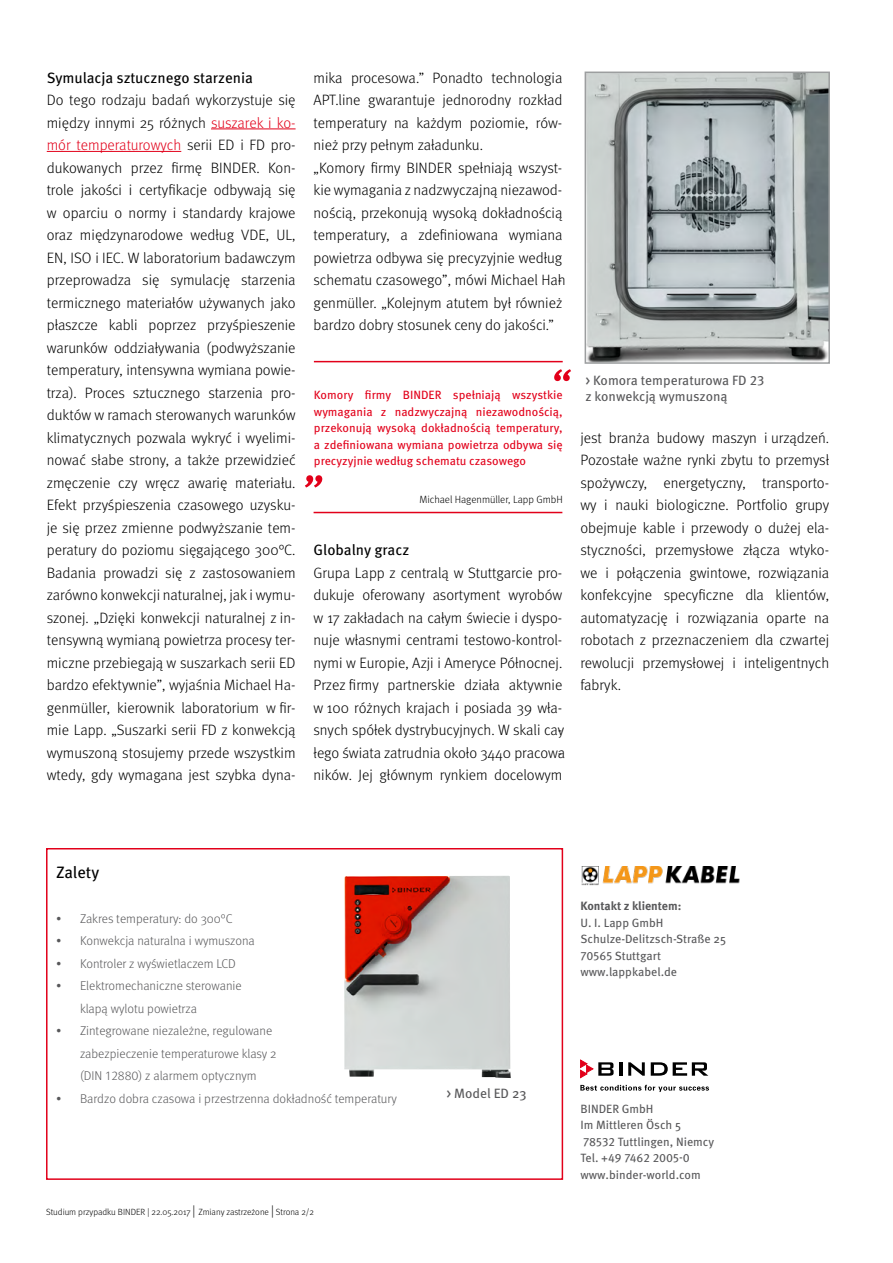
<style>
.page{position:relative;width:893px;height:1263px;background:#fff}
.page>*{position:absolute;margin:0;border:0;box-sizing:border-box;transform-origin:0 0}
.rechte_Box{font:16.5px "Meta Pro";color:#000}
.Fließtext{font:300 15px/22.5px "Meta Pro";color:#000;text-align:justify}
.Fließtext-2{font:15px "Meta Pro";letter-spacing:-.005em;color:#000}
.BU{font:13.5px/16.2px "Meta Pro";color:#58585a}
.t1{font:300 12.75px/22.5px "Meta Pro";color:#58585a}
.Zitat{font:12px/16.5px "Meta Pro";color:#e2001a;text-align:justify}
.Adressen{font:12px "Meta Pro";color:#58585a}
.Adressen-2{font:700 12px "Meta Pro";color:#58585a}
.Zitat_Quelle{font:300 10.5px "Meta Pro";color:#000}
.t2{font:300 9px "Meta Pro";color:#000}
.s1{color:#e2001a}
.s2{font-size:12.75px}
</style>
<div class="page">
<div style="left:46px;top:848px;width:517px;height:332px;border:2px solid #e2001a"></div>
<hr style="left:211px;top:129px;width:85px;height:1px;background:#e2001a">
<hr style="left:47px;top:151px;width:134px;height:1px;background:#e2001a">
<svg style="left:305px;top:475px;width:17px;height:12px"></svg>
<svg style="left:554px;top:369px;width:17px;height:12px"></svg>
<hr style="left:314px;top:361px;width:249px;height:1px;background:#e2001a">
<hr style="left:314px;top:512px;width:248px;height:1px;background:#e2001a">
<svg style="left:580px;top:1085px;width:129px;height:7px"></svg>
<hr style="left:619px;top:1062px;width:3px;height:14px;background:#000">
<svg style="left:628px;top:1062px;width:17px;height:14px"></svg>
<svg style="left:651px;top:1062px;width:57px;height:14px"></svg>
<svg style="left:580px;top:1060px;width:34px;height:18px"></svg>
<img style="left:581px;top:866px;width:159px;height:20px">
<img style="left:588px;top:75px;width:239px;height:286px">
<div style="left:585px;top:72px;width:245px;height:292px;border:2px solid #9c9e9f"></div>
<img style="left:344px;top:875px;width:167px;height:203px">
<p class="Fließtext-2" style="left:47px;top:66px;width:208px">Symulacja sztucznego starzenia</p>
<p class="Fließtext" style="left:47px;top:88px;width:250px">Do tego rodzaju badań wykorzystuje się między innymi 25 różnych <span class="s1">suszarek i ko&shy;mór temperaturowych</span> serii ED i FD pro&shy;dukowanych przez firmę BINDER. Kon&shy;trole jakości i certyfikacje odbywają się w oparciu o normy i standardy krajowe oraz międzynarodowe według VDE, UL, EN, ISO i IEC. W laboratorium badawczym przeprowadza się symulację starzenia termicznego materiałów używanych jako płaszcze kabli poprzez przyśpieszenie warunków oddziaływania (podwyższanie temperatury, intensywna wymiana powie&shy;trza). Proces sztucznego starzenia pro&shy;duktów w ramach sterowanych warunków klimatycznych pozwala wykryć i wyelimi&shy;nować słabe strony, a także przewidzieć zmęczenie czy wręcz awarię materiału.<br>Efekt przyśpieszenia czasowego uzysku&shy;je się przez zmienne podwyższanie tem&shy;peratury do poziomu sięgającego 300°C.<br>Badania prowadzi się z zastosowaniem zarówno konwekcji naturalnej, jak i wymu&shy;szonej. „Dzięki konwekcji naturalnej z in&shy;tensywną wymianą powietrza procesy ter&shy;miczne przebiegają w suszarkach serii ED bardzo efektywnie”, wyjaśnia Michael Ha&shy;genmüller, kierownik laboratorium w fir&shy;mie Lapp. „Suszarki serii FD z konwekcją wymuszoną stosujemy przede wszystkim wtedy, gdy wymagana jest szybka dyna-</p>
<p class="Fließtext" style="left:314px;top:65px;width:250px">mika procesowa.” Ponadto technologia APT.line gwarantuje jednorodny rozkład temperatury na każdym poziomie, rów&shy;nież przy pełnym załadunku.</p>
<p class="Fließtext" style="left:314px;top:155px;width:250px">„Komory firmy BINDER spełniają wszyst&shy;kie wymagania z nadzwyczajną niezawod&shy;nością, przekonują wysoką dokładnością temperatury, a zdefiniowana wymiana powietrza odbywa się precyzyjnie według schematu czasowego”, mówi Michael Ha&shy;genmüller. „Kolejnym atutem był również bardzo dobry stosunek ceny do jakości.”</p>
<p class="Zitat" style="left:314px;top:386px;width:250px">Komory firmy BINDER spełniają wszystkie wymagania z nadzwyczajną niezawodnością, przekonują wysoką dokładnością temperatury, a zdefiniowana wymiana powietrza odbywa się precyzyjnie według schematu czasowego</p>
<p class="Zitat_Quelle" style="left:419px;top:491px;width:145px">Michael Hagenmüller, Lapp GmbH</p>
<p class="Fließtext-2" style="left:314px;top:538px;width:97px">Globalny gracz</p>
<p class="Fließtext" style="left:314px;top:560px;width:250px">Grupa Lapp z centralą w Stuttgarcie pro&shy;dukuje oferowany asortyment wyrobów w 17 zakładach na całym świecie i dyspo&shy;nuje własnymi centrami testowo-kontrol&shy;nymi w Europie, Azji i Ameryce Północnej.<br>Przez firmy partnerskie działa aktywnie w 100 różnych krajach i posiada 39 wła&shy;snych spółek dystrybucyjnych. W skali ca&shy;łego świata zatrudnia około 3440 pracow&shy;ników. Jej głównym rynkiem docelowym</p>
<p class="BU" style="left:585px;top:371px;width:180px">&gt; Komora temperaturowa FD 23 z konwekcją wymuszoną</p>
<p class="Fließtext" style="left:580px;top:425px;width:250px">jest branża budowy maszyn i urządzeń.<br>Pozostałe ważne rynki zbytu to przemysł spożywczy, energetyczny, transporto&shy;wy i nauki biologiczne. Portfolio grupy obejmuje kable i przewody o dużej ela&shy;styczności, przemysłowe złącza wtyko&shy;we i połączenia gwintowe, rozwiązania konfekcyjne specyficzne dla klientów, automatyzację i rozwiązania oparte na robotach z przeznaczeniem dla czwartej rewolucji przemysłowej i inteligentnych fabryk.</p>
<p class="rechte_Box" style="left:56px;top:859px;width:45px">Zalety</p>
<p class="t1" style="left:56px;top:906px;width:178px">• Zakres temperatury: do 300°C</p>
<p class="t1" style="left:56px;top:929px;width:200px">• Konwekcja naturalna i wymuszona</p>
<p class="t1" style="left:56px;top:951px;width:181px">• Kontroler z wyświetlaczem LCD</p>
<p class="t1" style="left:80px;top:974px;width:163px;text-indent:-24px">• Elektromechaniczne sterowanie klapą wylotu powietrza</p>
<p class="t1" style="left:80px;top:1019px;width:198px;text-indent:-24px">• Zintegrowane niezależne, regulowane zabezpieczenie temperaturowe klasy 2 (DIN 12880) z alarmem optycznym</p>
<p class="t1" style="left:56px;top:1086px;width:342px">• Bardzo dobra czasowa i przestrzenna dokładność temperatury</p>
<p class="t2" style="left:46px;top:1205px;width:270px">Studium przypadku BINDER | 22.05.2017 <span class="s2">|</span> Zmiany zastrzeżone <span class="s2">|</span> Strona 2/2</p>
<p class="BU" style="left:446px;top:1084px;width:82px">&gt; Model ED 23</p>
<p class="Adressen-2" style="left:580px;top:897px;width:103px">Kontakt z klientem:</p>
<p class="Adressen" style="left:580px;top:913px;width:85px">U. I. Lapp GmbH</p>
<p class="Adressen" style="left:580px;top:930px;width:147px">Schulze-Delitzsch-Straße 25</p>
<p class="Adressen" style="left:580px;top:946px;width:82px">70565 Stuttgart</p>
<p class="Adressen" style="left:580px;top:963px;width:98px">www.lappkabel.de</p>
<p class="Adressen" style="left:580px;top:1099px;width:75px">BINDER GmbH</p>
<p class="Adressen" style="left:580px;top:1116px;width:102px">Im Mittleren Ösch 5</p>
<p class="Adressen" style="left:583px;top:1132px;width:133px">78532 Tuttlingen, Niemcy</p>
<p class="Adressen" style="left:580px;top:1149px;width:111px">Tel. +49 7462 2005-0</p>
<p class="Adressen" style="left:580px;top:1165px;width:122px">www.binder-world.com</p>
</div>
